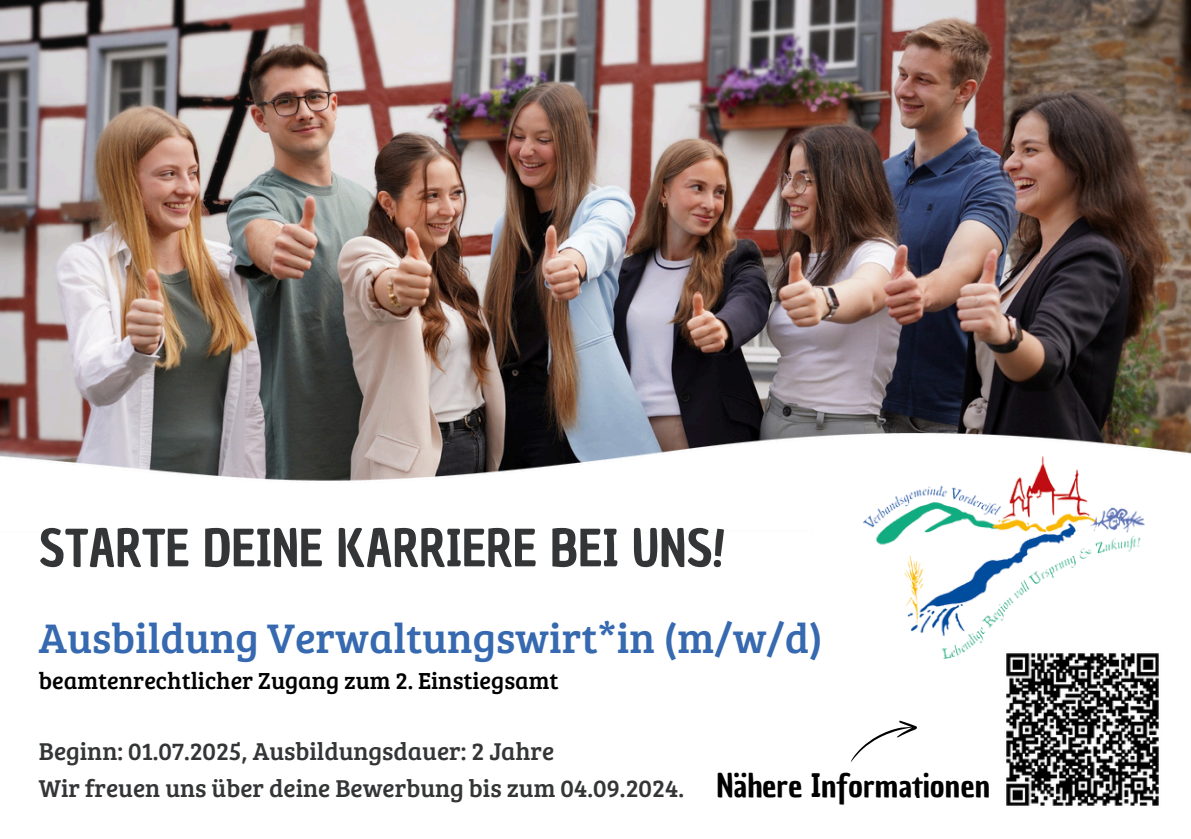
<style>
.page{position:relative;width:1191px;height:839px;background:#fff}
.page>*{position:absolute;margin:0;border:0;box-sizing:border-box;transform-origin:0 0}
.t1{font:50px "Chau Philomene One";color:#343536}
.t2{font:42.6px "Bree Serif";color:#3669af}
.t3{font:31.6px "Chau Philomene One";color:#000}
.t4{font:25.2px "Bree Serif";color:#343536}
.t5{font:24px "Bree Serif";color:#000}
</style>
<div class="page">
<img style="left:0;top:0;width:1191px;height:434px">
<svg style="left:851px;top:720px;width:66px;height:41px"></svg>
<img style="left:0;top:434px;width:1191px;height:92px">
<img style="left:864px;top:455px;width:280px;height:203px">
<img style="left:995px;top:641px;width:164px;height:165px">
<p class="t1" style="left:39px;top:514px;width:688px">STARTE DEINE KARRIERE BEI UNS!</p>
<h1 class="t2" style="left:39px;top:607px;width:786px">Ausbildung Verwaltungswirt*in (m/w/d)</h1>
<p class="t5" style="left:39px;top:663px;width:521px">beamtenrechtlicher Zugang zum 2. Einstiegsamt</p>
<p class="t4" style="left:39px;top:732px;width:517px">Beginn: 01.07.2025, Ausbildungsdauer: 2 Jahre</p>
<p class="t4" style="left:39px;top:769px;width:647px">Wir freuen uns über deine Bewerbung bis zum 04.09.2024.</p>
<p class="t3" style="left:716px;top:764px;width:275px">Nähere Informationen</p>
</div>
